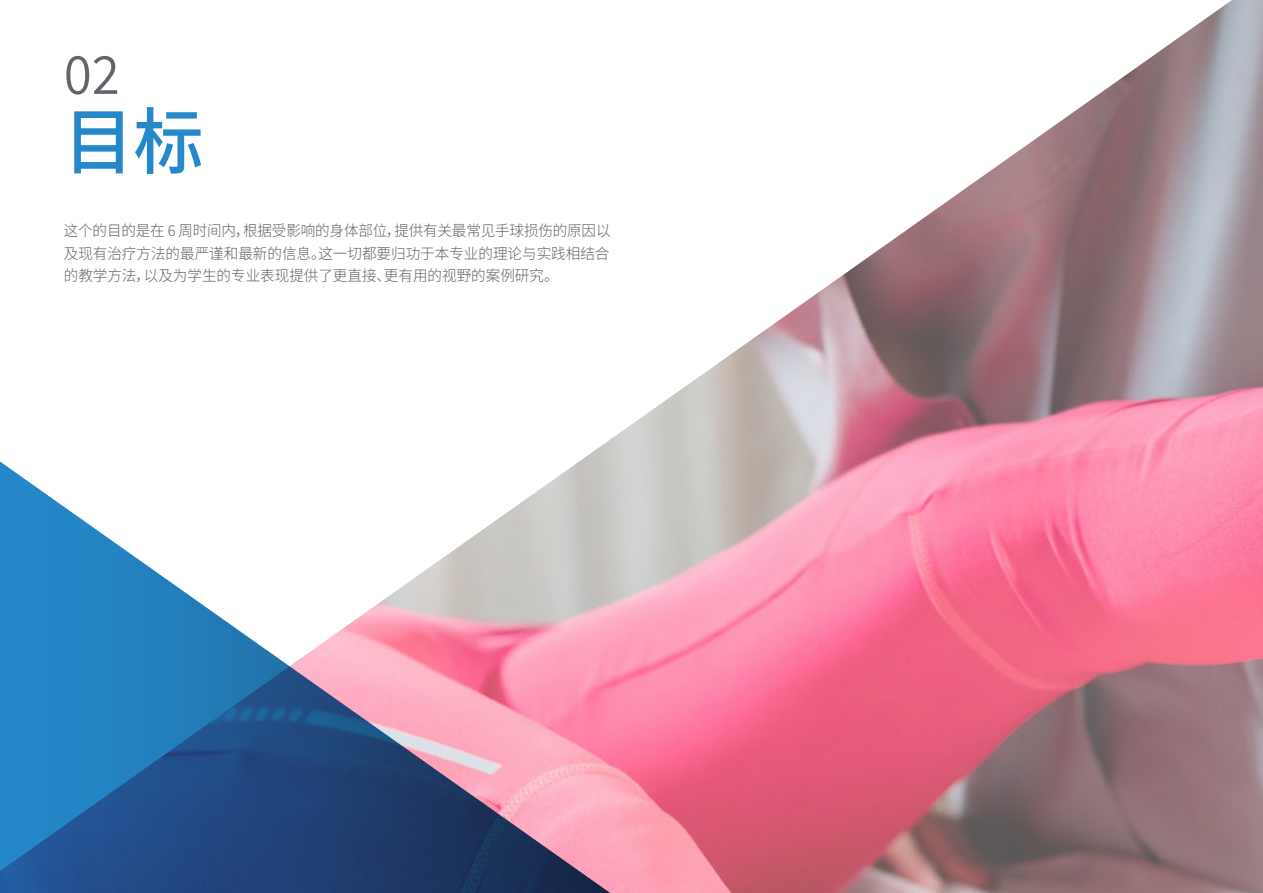
<style>
.page{position:relative;width:1263px;height:893px;background:#fff}
.page>*{position:absolute;margin:0;border:0;box-sizing:border-box;transform-origin:0 0}
.t1{font:500 72px "Source Han Sans CN";color:#2488c9}
.t2{font:52.5px "Source Han Sans CN";color:#61646a}
.t3{font:300 15px/22.5px "Source Han Sans CN";color:#61646a;text-align:justify}
</style>
<div class="page">
<img style="left:601px;top:0;width:662px;height:893px">
<svg style="left:0;top:446px;width:640px;height:447px"></svg>
<h2 class="t2" style="left:64px;top:45px;width:57px">02</h2>
<h1 class="t1" style="left:64px;top:101px;width:141px">目标</h1>
<p class="t3" style="left:64px;top:220px;width:548px">这个的目的是在 6 周时间内，根据受影响的身体部位，提供有关最常见手球损伤的原因以及现有治疗方法的最严谨和最新的信息。这一切都要归功于本专业的理论与实践相结合的教学方法，以及为学生的专业表现提供了更直接、更有用的视野的案例研究。</p>
</div>
